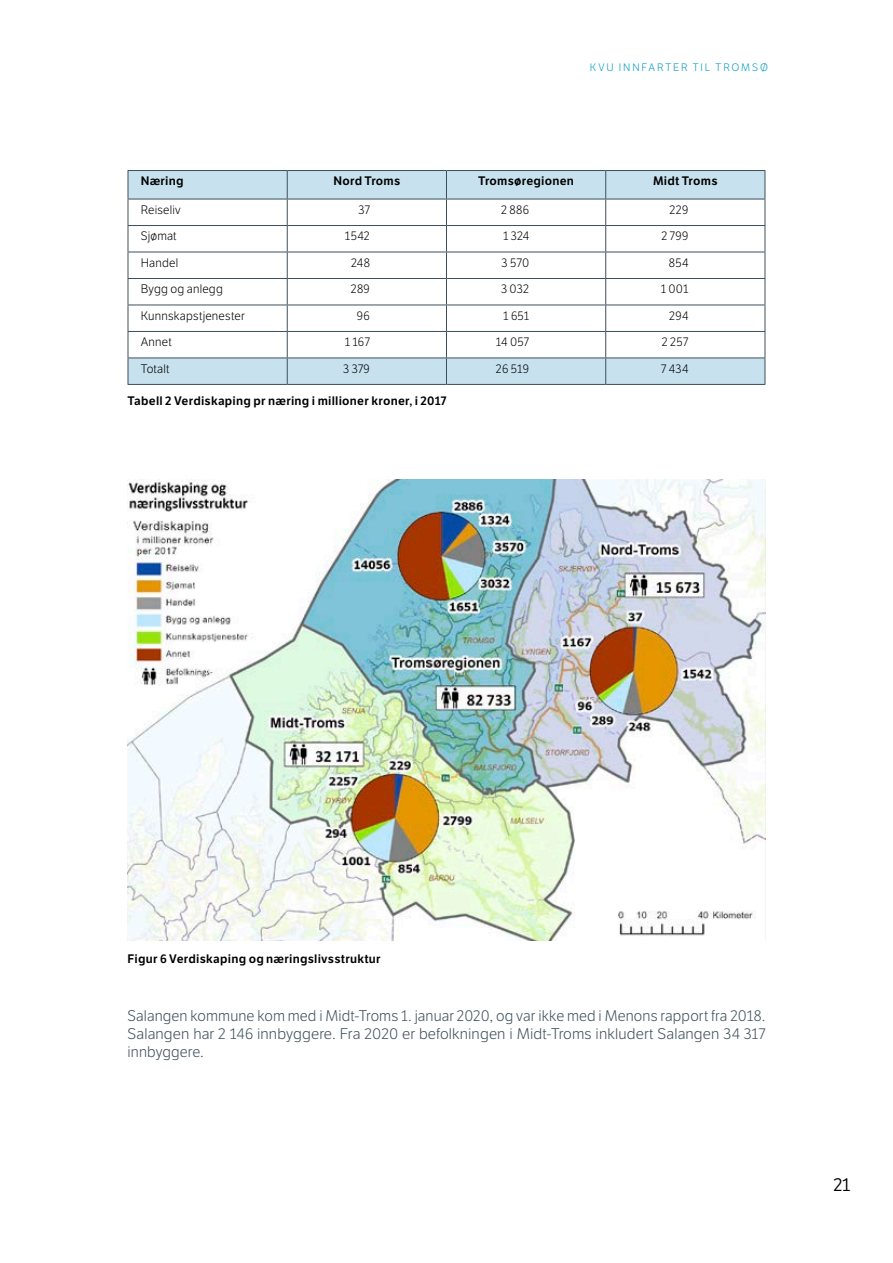
<style>
.page{position:relative;width:893px;height:1263px;background:#fff}
.page>*{position:absolute;margin:0;border:0;box-sizing:border-box;transform-origin:0 0}
.t1{font:18px "LFT Etica";color:#000}
.Brødtekst{font:300 15px/18px "LFT Etica";letter-spacing:.01em;color:#3d505a;text-align:justify}
.Tabell{font:300 12px "LFT Etica";letter-spacing:.02em;color:#000}
.Tabell_Heading_fet{font:600 12px "LFT Etica";letter-spacing:.02em;color:#000}
.t2{font:300 10.5px "LFT Etica";letter-spacing:.175em;color:#0099c6}
</style>
<div class="page">
<svg style="left:129px;top:171px;width:636px;height:213px"></svg>
<hr style="left:128px;top:170px;width:159px;height:1px;background:#3d505a">
<hr style="left:287px;top:170px;width:159px;height:1px;background:#3d505a">
<hr style="left:446px;top:170px;width:160px;height:1px;background:#3d505a">
<hr style="left:606px;top:170px;width:159px;height:1px;background:#3d505a">
<hr style="left:128px;top:199px;width:159px;height:1px;background:#3d505a">
<hr style="left:287px;top:199px;width:159px;height:1px;background:#3d505a">
<hr style="left:446px;top:199px;width:160px;height:1px;background:#3d505a">
<hr style="left:606px;top:199px;width:159px;height:1px;background:#3d505a">
<hr style="left:128px;top:225px;width:159px;height:1px;background:#3d505a">
<hr style="left:287px;top:225px;width:159px;height:1px;background:#3d505a">
<hr style="left:446px;top:225px;width:160px;height:1px;background:#3d505a">
<hr style="left:606px;top:225px;width:159px;height:1px;background:#3d505a">
<hr style="left:128px;top:252px;width:159px;height:1px;background:#3d505a">
<hr style="left:287px;top:252px;width:159px;height:1px;background:#3d505a">
<hr style="left:446px;top:252px;width:160px;height:1px;background:#3d505a">
<hr style="left:606px;top:252px;width:159px;height:1px;background:#3d505a">
<hr style="left:128px;top:278px;width:159px;height:1px;background:#3d505a">
<hr style="left:287px;top:278px;width:159px;height:1px;background:#3d505a">
<hr style="left:446px;top:278px;width:160px;height:1px;background:#3d505a">
<hr style="left:606px;top:278px;width:159px;height:1px;background:#3d505a">
<hr style="left:128px;top:305px;width:159px;height:1px;background:#3d505a">
<hr style="left:287px;top:305px;width:159px;height:1px;background:#3d505a">
<hr style="left:446px;top:305px;width:160px;height:1px;background:#3d505a">
<hr style="left:606px;top:305px;width:159px;height:1px;background:#3d505a">
<hr style="left:128px;top:331px;width:159px;height:1px;background:#3d505a">
<hr style="left:287px;top:331px;width:159px;height:1px;background:#3d505a">
<hr style="left:446px;top:331px;width:160px;height:1px;background:#3d505a">
<hr style="left:606px;top:331px;width:159px;height:1px;background:#3d505a">
<hr style="left:128px;top:357px;width:159px;height:1px;background:#3d505a">
<svg style="left:128px;top:171px;width:1px;height:213px"></svg>
<hr style="left:128px;top:384px;width:159px;height:1px;background:#3d505a">
<hr style="left:287px;top:357px;width:159px;height:1px;background:#3d505a">
<svg style="left:287px;top:171px;width:1px;height:213px"></svg>
<hr style="left:287px;top:384px;width:159px;height:1px;background:#3d505a">
<hr style="left:446px;top:357px;width:160px;height:1px;background:#3d505a">
<svg style="left:446px;top:171px;width:1px;height:213px"></svg>
<hr style="left:446px;top:384px;width:160px;height:1px;background:#3d505a">
<hr style="left:606px;top:357px;width:159px;height:1px;background:#3d505a">
<svg style="left:605px;top:171px;width:1px;height:213px"></svg>
<svg style="left:765px;top:171px;width:1px;height:213px"></svg>
<hr style="left:606px;top:384px;width:159px;height:1px;background:#3d505a">
<img style="left:128px;top:479px;width:637px;height:461px">
<p class="t2" style="left:590px;top:62px;width:180px">KVU INNFARTER TIL TROMSØ</p>
<p class="Tabell_Heading_fet" style="left:141px;top:174px;width:44px">Næring</p>
<p class="Tabell_Heading_fet" style="left:333px;top:174px;width:68px">Nord Troms</p>
<p class="Tabell_Heading_fet" style="left:478px;top:174px;width:97px">Tromsøregionen</p>
<p class="Tabell_Heading_fet" style="left:653px;top:174px;width:66px">Midt Troms</p>
<p class="Tabell" style="left:141px;top:203px;width:42px">Reiseliv</p>
<p class="Tabell" style="left:358px;top:203px;width:13px">37</p>
<p class="Tabell" style="left:501px;top:203px;width:30px">2 886</p>
<p class="Tabell" style="left:669px;top:203px;width:20px">229</p>
<p class="Tabell" style="left:141px;top:229px;width:37px">Sjømat</p>
<p class="Tabell" style="left:345px;top:229px;width:27px">1542</p>
<p class="Tabell" style="left:503px;top:229px;width:28px">1 324</p>
<p class="Tabell" style="left:661px;top:229px;width:28px">2 799</p>
<p class="Tabell" style="left:141px;top:256px;width:39px">Handel</p>
<p class="Tabell" style="left:351px;top:256px;width:20px">248</p>
<p class="Tabell" style="left:502px;top:256px;width:29px">3 570</p>
<p class="Tabell" style="left:669px;top:256px;width:21px">854</p>
<p class="Tabell" style="left:141px;top:282px;width:84px">Bygg og anlegg</p>
<p class="Tabell" style="left:351px;top:282px;width:20px">289</p>
<p class="Tabell" style="left:501px;top:282px;width:30px">3 032</p>
<p class="Tabell" style="left:661px;top:282px;width:29px">1 001</p>
<p class="Tabell" style="left:141px;top:309px;width:105px">Kunnskapstjenester</p>
<p class="Tabell" style="left:357px;top:309px;width:15px">96</p>
<p class="Tabell" style="left:503px;top:309px;width:27px">1 651</p>
<p class="Tabell" style="left:669px;top:309px;width:21px">294</p>
<p class="Tabell" style="left:141px;top:335px;width:33px">Annet</p>
<p class="Tabell" style="left:345px;top:335px;width:27px">1 167</p>
<p class="Tabell" style="left:496px;top:335px;width:35px">14 057</p>
<p class="Tabell" style="left:662px;top:335px;width:28px">2 257</p>
<p class="Tabell" style="left:141px;top:362px;width:30px">Totalt</p>
<p class="Tabell" style="left:343px;top:362px;width:28px">3 379</p>
<p class="Tabell" style="left:496px;top:362px;width:35px">26 519</p>
<p class="Tabell" style="left:661px;top:362px;width:29px">7 434</p>
<p class="Tabell_Heading_fet" style="left:128px;top:394px;width:320px">Tabell 2 Verdiskaping pr næring i millioner kroner, i 2017</p>
<p class="Tabell_Heading_fet" style="left:128px;top:951px;width:255px">Figur 6 Verdiskaping og næringslivsstruktur</p>
<p class="Brødtekst" style="left:128px;top:1007px;width:639px">Salangen kommune kom med i Midt-Troms 1. januar 2020, og var ikke med i Menons rapport fra 2018.<br>Salangen har 2 146 innbyggere. Fra 2020 er befolkningen i Midt-Troms inkludert Salangen 34 317 innbyggere.</p>
<p class="t1" style="left:833px;top:1174px;width:18px">21</p>
</div>
